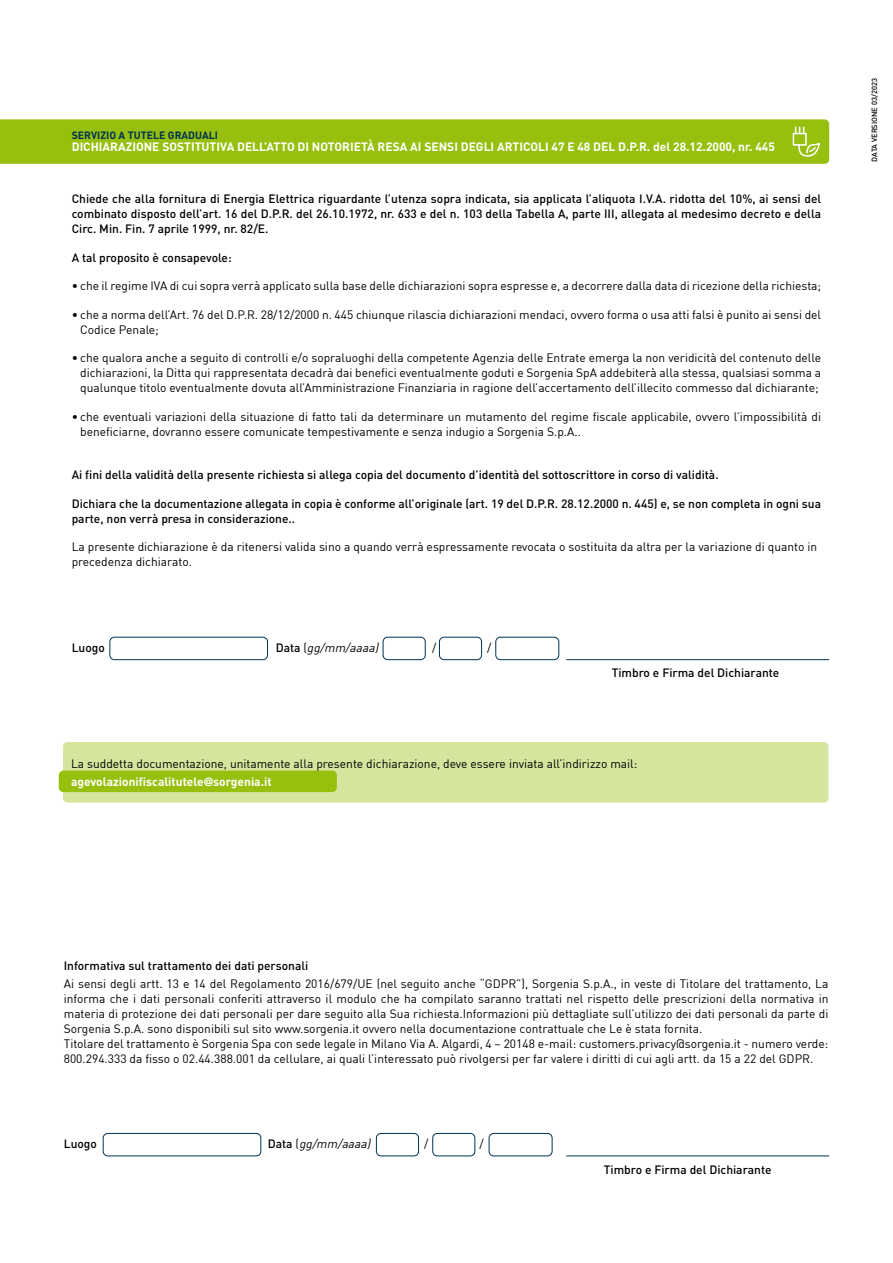
<style>
.page{position:relative;width:893px;height:1263px;background:#fff}
.page>*{position:absolute;margin:0;border:0;box-sizing:border-box;transform-origin:0 0}
.t1{font:12px/15px "DIN";color:#000}
.t2{font:500 12px/15px "DIN";color:#000;text-align:justify}
.t3{font:700 12px "DIN";color:#fff}
.t4{font:italic 12px "DIN";color:#000}
.t5{font:700 10.5px "DIN";color:#003253}
.t6{font:500 7.5px "DIN";color:#000}
.s1{font-weight:500;font-style:normal}
.s2{font-style:normal}
.s3{font-weight:700;color:#fff}
.s4{font-family:"Avenir";font-weight:900;color:#fff}
</style>
<div class="page">
<div style="left:109px;top:637px;width:159px;height:23px;border:1px solid #003253;border-radius:5px"></div>
<div style="left:383px;top:637px;width:43px;height:23px;border:1px solid #003253;border-radius:5px"></div>
<div style="left:439px;top:637px;width:43px;height:23px;border:1px solid #003253;border-radius:5px"></div>
<div style="left:495px;top:637px;width:64px;height:23px;border:1px solid #003253;border-radius:5px"></div>
<div style="left:103px;top:1133px;width:158px;height:23px;border:1px solid #003253;border-radius:5px"></div>
<div style="left:376px;top:1133px;width:43px;height:23px;border:1px solid #003253;border-radius:5px"></div>
<div style="left:432px;top:1133px;width:43px;height:23px;border:1px solid #003253;border-radius:5px"></div>
<div style="left:489px;top:1133px;width:63px;height:23px;border:1px solid #003253;border-radius:5px"></div>
<hr style="left:566px;top:1155px;width:263px;height:1px;background:#003253">
<div style="left:63px;top:742px;width:765px;height:61px;background:#d5e59e;border-radius:5px"></div>
<div style="left:59px;top:770px;width:278px;height:22px;background:#97bf0d;border-radius:5px"></div>
<div style="left:0;top:119px;width:829px;height:45px;background:#97bf0d"></div>
<hr style="left:566px;top:659px;width:263px;height:1px;background:#003253">
<p class="t5" style="left:72px;top:128px;width:148px">SERVIZIO A TUTELE GRADUALI</p>
<p class="t3" style="left:72px;top:139px;width:705px">DICHIARAZIONE SOSTITUTIVA DELL’ATTO DI NOTORIETÀ RESA AI SENSI DEGLI ARTICOLI 47 E 48 DEL D.P.R. del 28.12.2000, nr. 445</p>
<p class="t2" style="left:72px;top:191px;width:751px">Chiede che alla fornitura di Energia Elettrica riguardante l’utenza sopra indicata, sia applicata l’aliquota I.V.A. ridotta del 10%, ai sensi del combinato disposto dell’art. 16 del D.P.R. del 26.10.1972, nr. 633 e del n. 103 della Tabella A, parte III, allegata al medesimo decreto e della Circ. Min. Fin. 7 aprile 1999, nr. 82/E.</p>
<p class="t2" style="left:72px;top:249px;width:162px">A tal proposito è consapevole:</p>
<p class="t1" style="left:72px;top:278px;width:751px">• che il regime IVA di cui sopra verrà applicato sulla base delle dichiarazioni sopra espresse e, a decorrere dalla data di ricezione della richiesta;</p>
<p class="t1" style="left:80px;top:307px;width:742px;text-indent:-9px">• che a norma dell’Art. 76 del D.P.R. 28/12/2000 n. 445 chiunque rilascia dichiarazioni mendaci, ovvero forma o usa atti falsi è punito ai sensi del<br>Codice Penale;</p>
<p class="t1" style="left:80px;top:350px;width:742px;text-align:justify;text-indent:-9px">• che qualora anche a seguito di controlli e/o sopraluoghi della competente Agenzia delle Entrate emerga la non veridicità del contenuto delle dichiarazioni, la Ditta qui rappresentata decadrà dai benefici eventualmente goduti e Sorgenia SpA addebiterà alla stessa, qualsiasi somma a qualunque titolo eventualmente dovuta all’Amministrazione Finanziaria in ragione dell’accertamento dell’illecito commesso dal dichiarante;</p>
<p class="t1" style="left:80px;top:409px;width:742px;text-indent:-9px">• che eventuali variazioni della situazione di fatto tali da determinare un mutamento del regime fiscale applicabile, ovvero l’impossibilità di beneficiarne, dovranno essere comunicate tempestivamente e senza indugio a Sorgenia S.p.A..</p>
<p class="t2" style="left:72px;top:467px;width:648px">Ai fini della validità della presente richiesta si allega copia del documento d’identità del sottoscrittore in corso di validità.</p>
<p class="t2" style="left:72px;top:495px;width:751px">Dichiara che la documentazione allegata in copia è conforme all’originale (art. 19 del D.P.R. 28.12.2000 n. 445) e, se non completa in ogni sua parte, non verrà presa in considerazione..</p>
<p class="t1" style="left:72px;top:539px;width:747px">La presente dichiarazione è da ritenersi valida sino a quando verrà espressamente revocata o sostituita da altra per la variazione di quanto in precedenza dichiarato.</p>
<p class="t2" style="left:72px;top:639px;width:35px">Luogo</p>
<p class="t4" style="left:276px;top:640px;width:107px"><span class="s1">D a t a</span> <span class="s2">(</span> gg/mm/aaaa)</p>
<p class="t1" style="left:432px;top:640px;width:6px">/</p>
<p class="t1" style="left:487px;top:640px;width:6px">/</p>
<p class="t2" style="left:612px;top:665px;width:169px">Timbro e Firma del Dichiarante</p>
<p class="t1" style="left:71px;top:754px;width:568px;line-height:18px">La suddetta documentazione, unitamente alla presente dichiarazione, deve essere inviata all’indirizzo mail: <span class="s3">agevolazionifiscalitutele</span><span class="s4">@</span><span class="s3">sorgenia.it</span></p>
<p class="t6" style="left:869px;top:162px;width:85px;rotate:-90deg">DATA VERSIONE 03/2023</p>
<p class="t2" style="left:64px;top:957px;width:246px">Informativa sul trattamento dei dati personali</p>
<p class="t1" style="left:64px;top:975px;width:766px">Ai sensi degli artt. 13 e 14 del Regolamento 2016/679/UE (nel seguito anche “GDPR”), Sorgenia S.p.A., in veste di Titolare del trattamento, La informa che i dati personali conferiti attraverso il modulo che ha compilato saranno trattati nel rispetto delle prescrizioni della normativa in materia di protezione dei dati personali per dare seguito alla Sua richiesta.Informazioni più dettagliate sull’utilizzo dei dati personali da parte di Sorgenia S.p.A. sono disponibili sul sito www.sorgenia.it ovvero nella documentazione contrattuale che Le è stata fornita.<br>Titolare del trattamento è Sorgenia Spa con sede legale in Milano Via A. Algardi, 4 – 20148 e-mail: customers.privacy@sorgenia.it - numero verde:<br>800.294.333 da fisso o 02.44.388.001 da cellulare, ai quali l’interessato può rivolgersi per far valere i diritti di cui agli artt. da 15 a 22 del GDPR.</p>
<p class="t2" style="left:64px;top:1136px;width:35px">Luogo</p>
<p class="t4" style="left:268px;top:1136px;width:107px"><span class="s1">D a t a</span> <span class="s2">(</span> gg/mm/aaaa)</p>
<p class="t1" style="left:424px;top:1136px;width:6px">/</p>
<p class="t1" style="left:479px;top:1136px;width:6px">/</p>
<p class="t2" style="left:604px;top:1161px;width:169px">Timbro e Firma del Dichiarante</p>
</div>
